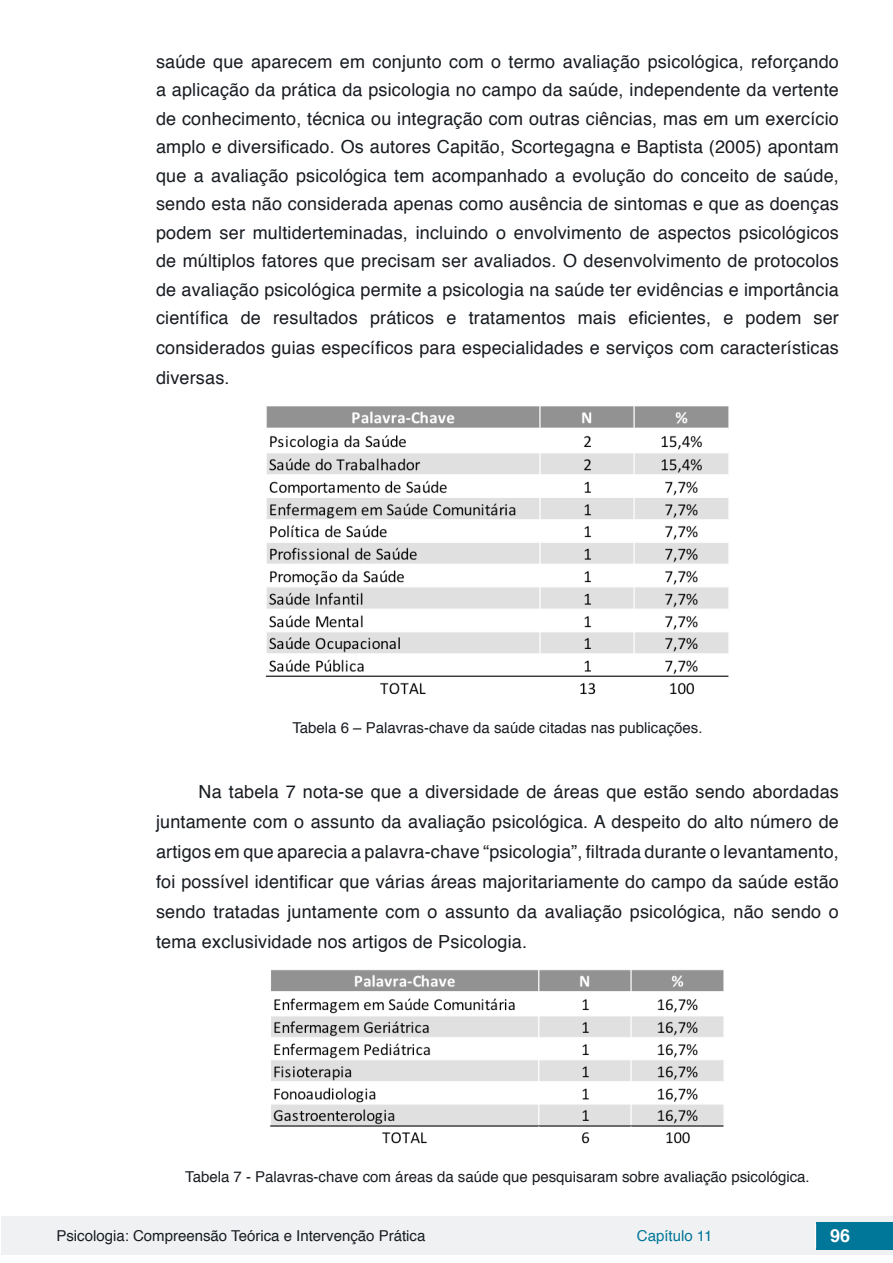
<style>
.page{position:relative;width:893px;height:1263px;background:#fff}
.page>*{position:absolute;margin:0;border:0;box-sizing:border-box;transform-origin:0 0}
.txt{font:18px/28.8px "Helvetica";letter-spacing:.01em;color:#181c21;text-align:justify}
.t1{font:700 18px "Helvetica";color:#fff}
.ref_tabelas{font:15px "Helvetica";color:#181c21}
.t2{font:15px "Helvetica";color:#007699}
</style>
<div class="page">
<div style="left:1px;top:1216px;width:891px;height:38px;background:#f0f1f2"></div>
<div style="left:816px;top:1222px;width:77px;height:27px;background:#007699"></div>
<svg style="left:815px;top:1224px;width:1px;height:24px"></svg>
<img style="left:265px;top:406px;width:464px;height:289px">
<img style="left:269px;top:969px;width:455px;height:175px">
<p class="txt" style="left:156px;top:47px;width:684px">saúde que aparecem em conjunto com o termo avaliação psicológica, reforçando a aplicação da prática da psicologia no campo da saúde, independente da vertente de conhecimento, técnica ou integração com outras ciências, mas em um exercício amplo e diversificado. Os autores Capitão, Scortegagna e Baptista (2005) apontam que a avaliação psicológica tem acompanhado a evolução do conceito de saúde, sendo esta não considerada apenas como ausência de sintomas e que as doenças podem ser multiderteminadas, incluindo o envolvimento de aspectos psicológicos de múltiplos fatores que precisam ser avaliados. O desenvolvimento de protocolos de avaliação psicológica permite a psicologia na saúde ter evidências e importância científica de resultados práticos e tratamentos mais eficientes, e podem ser considerados guias específicos para especialidades e serviços com características diversas.</p>
<p class="ref_tabelas" style="left:292px;top:716px;width:412px">Tabela 6 – Palavras-chave da saúde citadas nas publicações.</p>
<p class="txt" style="left:156px;top:777px;width:684px;line-height:30px;text-indent:43px">Na tabela 7 nota-se que a diversidade de áreas que estão sendo abordadas juntamente com o assunto da avaliação psicológica. A despeito do alto número de artigos em que aparecia a palavra-chave “psicologia”, filtrada durante o levantamento, foi possível identificar que várias áreas majoritariamente do campo da saúde estão sendo tratadas juntamente com o assunto da avaliação psicológica, não sendo o tema exclusividade nos artigos de Psicologia.</p>
<p class="ref_tabelas" style="left:185px;top:1165px;width:626px">Tabela 7 - Palavras-chave com áreas da saúde que pesquisaram sobre avaliação psicológica.</p>
<p class="ref_tabelas" style="left:56px;top:1224px;width:371px">Psicologia: Compreensão Teórica e Intervenção Prática</p>
<p class="t2" style="left:637px;top:1224px;width:77px">Capítulo 11</p>
<p class="t1" style="left:830px;top:1221px;width:22px">96</p>
</div>
